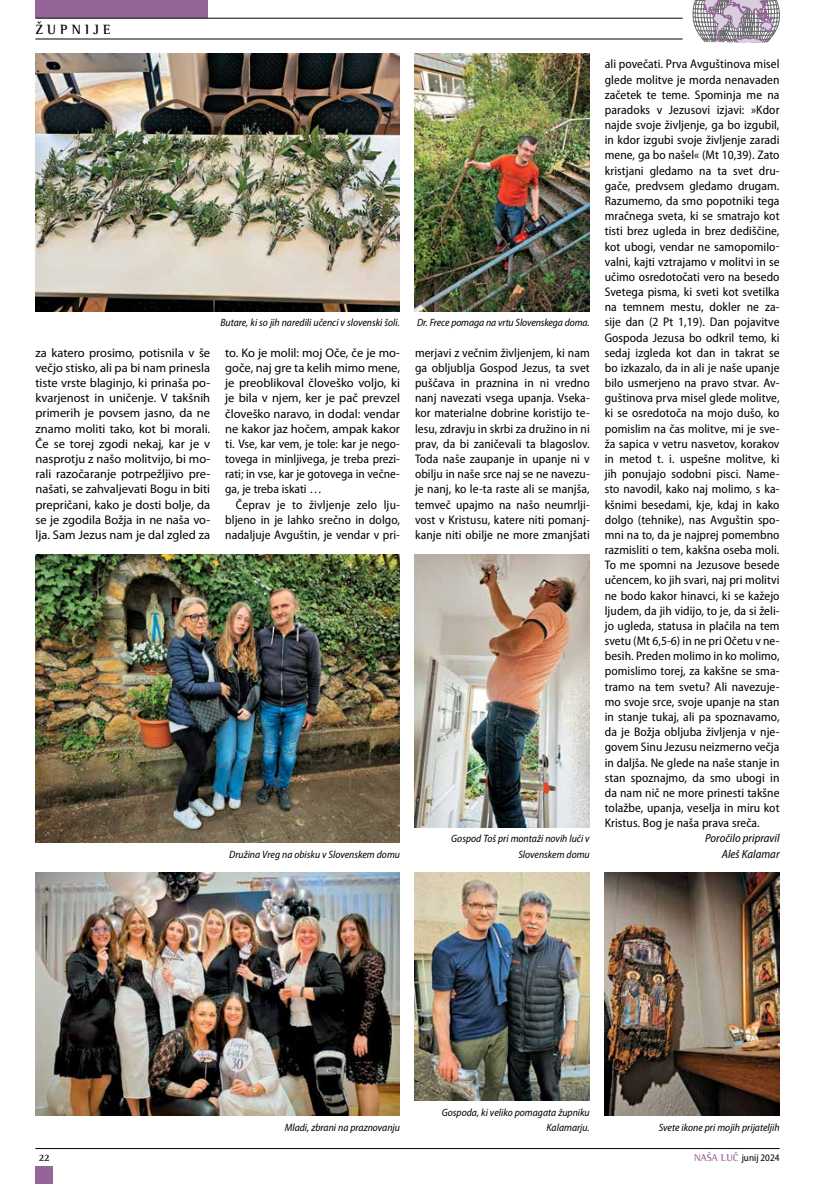
<style>
.page{position:relative;width:815px;height:1184px;background:#fff}
.page>*{position:absolute;margin:0;border:0;box-sizing:border-box;transform-origin:0 0}
.t1{font:700 13.75px "Rotis SI Semi Serif";letter-spacing:.3em;color:#000}
.t2{font:semi-condensed 12.5px/15.1px "Myriad Pro";letter-spacing:.005em;color:#000;text-align:justify}
.t3{font:12.5px/15.1px "Myriad Pro";color:#000;text-align:justify}
.t4{font:italic semi-condensed 11.88px/15.1px "Myriad Pro";color:#000;text-align:right}
.t5{font:italic semi-condensed 10.62px "Myriad Pro";color:#000}
.t6{font:semi-condensed 10px "Myriad Pro";color:#000}
.t7{font:700 10px "Rotis SI Semi Serif";color:#000}
.s1{font-stretch:semi-condensed}
.s2{font-family:"Rotis SI Semi Serif";font-weight:700;font-stretch:normal;color:#956597}
</style>
<div class="page">
<hr style="left:35px;top:1148px;width:745px;height:1px;background:#000">
<div style="left:35px;top:0;width:173px;height:18px;background:#956597"></div>
<div style="left:35px;top:1166px;width:18px;height:17px;background:#956597"></div>
<hr style="left:35px;top:39px;width:648px;height:1px;background:#000">
<hr style="left:35px;top:18px;width:648px;height:1px;background:#000">
<svg style="left:692px;top:0;width:88px;height:43px;background:#b0a6b3"></svg>
<img style="left:35px;top:53px;width:365px;height:258px">
<img style="left:415px;top:53px;width:175px;height:258px">
<img style="left:35px;top:554px;width:365px;height:288px">
<img style="left:415px;top:554px;width:175px;height:273px">
<img style="left:415px;top:872px;width:175px;height:228px">
<img style="left:35px;top:872px;width:365px;height:243px">
<img style="left:605px;top:872px;width:175px;height:243px">
<p class="t1" style="left:35px;top:21px;width:77px">ŽUPNIJE</p>
<p class="t5" style="left:220px;top:317px;width:181px">Butare, ki so jih naredili učenci v slovenski šoli.</p>
<p class="t5" style="left:417px;top:317px;width:174px">Dr. Frece pomaga na vrtu Slovenskega doma.</p>
<p class="t3" style="left:35px;top:345px;width:176px">za katero prosimo, potisnila v še večjo stisko, ali pa bi nam prinesla tiste vrste blaginjo, ki prinaša po&shy;kvarjenost in uničenje. V takšnih primerih je povsem jasno, da ne znamo moliti tako, kot bi morali.<br>Če se torej zgodi nekaj, kar je v nasprotju z našo molitvijo, bi mo&shy;rali razočaranje potrpežljivo pre&shy;našati, se zahvaljevati Bogu in biti prepričani, kako je dosti bolje, da se je zgodila Božja in ne naša vo&shy;lja. Sam Jezus nam je dal zgled za</p>
<p class="t3" style="left:225px;top:345px;width:176px">to. Ko je molil: moj Oče, če je mo&shy;goče, naj gre ta kelih mimo mene, je preoblikoval človeško voljo, ki je bila v njem, ker je pač prevzel človeško naravo, in dodal: vendar ne kakor jaz hočem, ampak kakor ti. <span class="s1">Vse, kar vem, je tole: kar je nego&shy;tovega in minljivega, je treba prezi&shy;rati; in vse, kar je gotovega in večne&shy;ga, je treba iskati …</span></p>
<p class="t2" style="left:225px;top:497px;width:176px;text-indent:11px">Čeprav je to življenje zelo lju&shy;bljeno in je lahko srečno in dolgo, nadaljuje Avguštin, je vendar v pri-</p>
<p class="t2" style="left:415px;top:345px;width:176px">merjavi z večnim življenjem, ki nam ga obljublja Gospod Jezus, ta svet puščava in praznina in ni vredno nanj navezati vsega upanja. Vseka&shy;kor materialne dobrine koristijo te&shy;lesu, zdravju in skrbi za družino in ni prav, da bi zaničevali ta blagoslov.<br>Toda naše zaupanje in upanje ni v obilju in naše srce naj se ne navezu&shy;je nanj, ko le-ta raste ali se manjša, temveč upajmo na našo neumrlji&shy;vost v Kristusu, katere niti pomanj&shy;kanje niti obilje ne more zmanjšati</p>
<p class="t5" style="left:451px;top:833px;width:140px">Gospod Toš pri montaži novih luči v</p>
<p class="t5" style="left:229px;top:848px;width:172px">Družina Vreg na obisku v Slovenskem domu</p>
<p class="t5" style="left:518px;top:848px;width:73px">Slovenskem domu</p>
<p class="t2" style="left:605px;top:57px;width:176px">ali povečati. Prva Avguštinova misel glede molitve je morda nenavaden začetek te teme. Spominja me na paradoks v Jezusovi izjavi: »Kdor najde svoje življenje, ga bo izgubil, in kdor izgubi svoje življenje zaradi mene, ga bo našel« (Mt 10,39). Zato kristjani gledamo na ta svet dru&shy;gače, predvsem gledamo drugam.<br>Razumemo, da smo popotniki tega mračnega sveta, ki se smatrajo kot tisti brez ugleda in brez dediščine, kot ubogi, vendar ne samopomilo&shy;valni, kajti vztrajamo v molitvi in se učimo osredotočati vero na besedo Svetega pisma, ki sveti kot svetilka na temnem mestu, dokler ne za&shy;sije dan (2 Pt 1,19). Dan pojavitve Gospoda Jezusa bo odkril temo, ki sedaj izgleda kot dan in takrat se bo izkazalo, da in ali je naše upanje bilo usmerjeno na pravo stvar. Av&shy;guštinova prva misel glede molitve, ki se osredotoča na mojo dušo, ko pomislim na čas molitve, mi je sve&shy;ža sapica v vetru nasvetov, korakov in metod t. i. uspešne molitve, ki jih ponujajo sodobni pisci. Name&shy;sto navodil, kako naj molimo, s ka&shy;kšnimi besedami, kje, kdaj in kako dolgo (tehnike), nas Avguštin spo&shy;mni na to, da je najprej pomembno razmisliti o tem, kakšna oseba moli.<br>To me spomni na Jezusove besede učencem, ko jih svari, naj pri molitvi ne bodo kakor hinavci, ki se kažejo ljudem, da jih vidijo, to je, da si želi&shy;jo ugleda, statusa in plačila na tem svetu (Mt 6,5-6) in ne pri Očetu v ne&shy;besih. Preden molimo in ko molimo, pomislimo torej, za kakšne se sma&shy;tramo na tem svetu? Ali navezuje&shy;mo svoje srce, svoje upanje na stan in stanje tukaj, ali pa spoznavamo, da je Božja obljuba življenja v nje&shy;govem Sinu Jezusu neizmerno večja in daljša. Ne glede na naše stanje in stan spoznajmo, da smo ubogi in da nam nič ne more prinesti takšne tolažbe, upanja, veselja in miru kot Kristus. Bog je naša prava sreča.</p>
<p class="t4" style="left:705px;top:831px;width:76px">Poročilo pripravil<br>Aleš Kalamar</p>
<p class="t5" style="left:442px;top:1106px;width:149px">Gospoda, ki veliko pomagata župniku</p>
<p class="t5" style="left:285px;top:1121px;width:117px">Mladi, zbrani na praznovanju</p>
<p class="t5" style="left:547px;top:1121px;width:45px">Kalamarju.</p>
<p class="t5" style="left:659px;top:1121px;width:122px">Svete ikone pri mojih prijateljih</p>
<p class="t7" style="left:39px;top:1151px;width:13px">22</p>
<p class="t6" style="left:694px;top:1152px;width:87px"><span class="s2">NAŠA LUČ</span> junij 2024</p>
</div>
